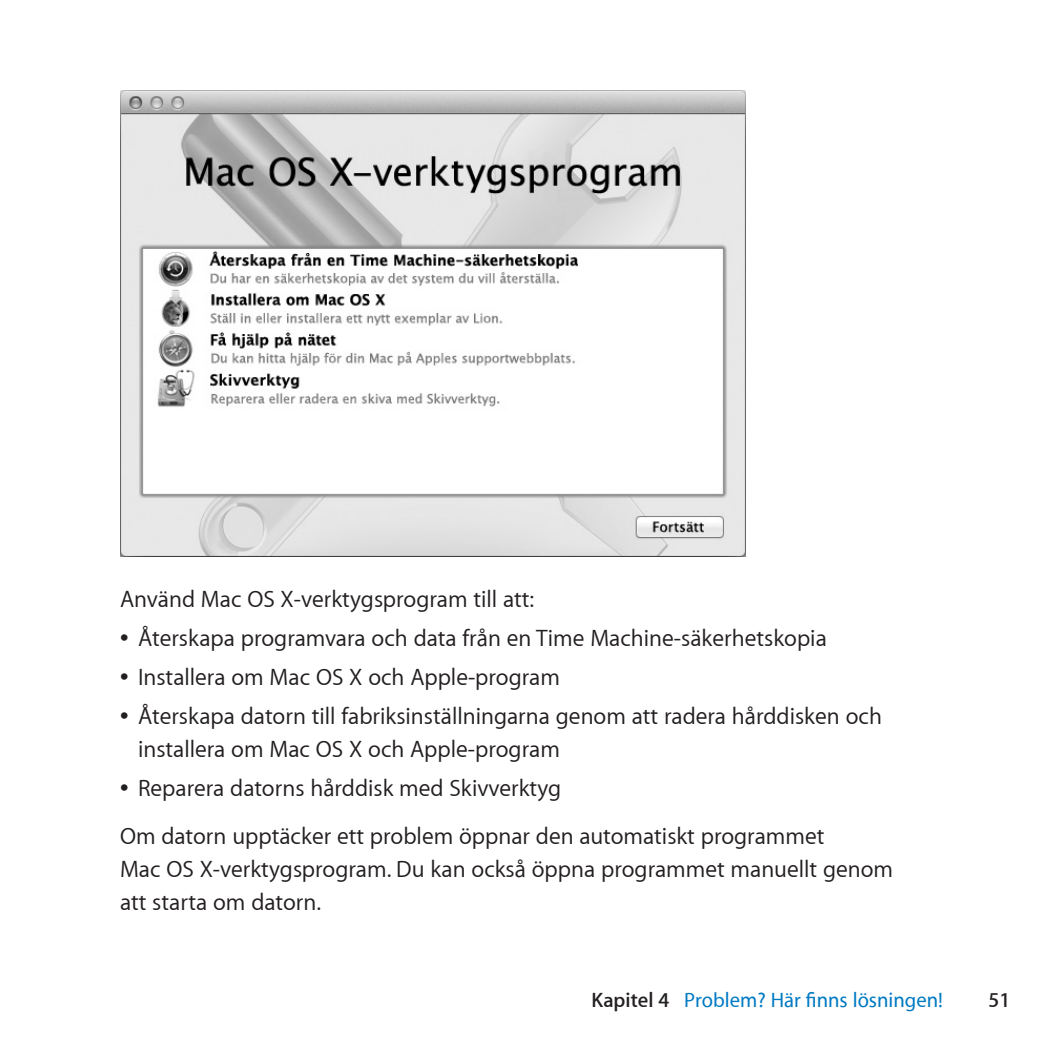
<style>
.page{position:relative;width:1063px;height:1063px;background:#fff}
.page>*{position:absolute;margin:0;border:0;box-sizing:border-box;transform-origin:0 0}
.t1{font:24px/39px "Myriad Set Text";color:#231f20}
.t2{font:500 21px "Myriad Set";color:#007ac2}
.t3{font:600 21px "Myriad Set";color:#231f20}
.s1{font-family:"Apple Icon Four";font-size:27px}
.s2{font-weight:600;color:#231f20}
</style>
<div class="page">
<img style="left:120px;top:90px;width:626px;height:466px">
<p class="t1" style="left:120px;top:579px;width:763px">Använd Mac OS X-verktygsprogram till att:<br><span class="s1">Â</span> Återskapa programvara och data från en Time Machine-säkerhetskopia<br><span class="s1">Â</span> Installera om Mac OS X och Apple-program<br><span class="s1">Â</span> Återskapa datorn till fabriksinställningarna genom att radera hårddisken och</p>
<p class="t1" style="left:120px;top:729px;width:443px;text-align:right">installera om Mac OS X och Apple-program<br><span class="s1">Â</span> Reparera datorns hårddisk med Skivverktyg</p>
<p class="t1" style="left:120px;top:819px;width:775px;line-height:33px">Om datorn upptäcker ett problem öppnar den automatiskt programmet<br>Mac OS X-verktygsprogram. Du kan också öppna programmet manuellt genom att starta om datorn.</p>
<p class="t2" style="left:592px;top:987px;width:353px"><span class="s2">Kapitel 4</span> Problem? Här finns lösningen!</p>
<p class="t3" style="left:989px;top:987px;width:23px">51</p>
</div>
